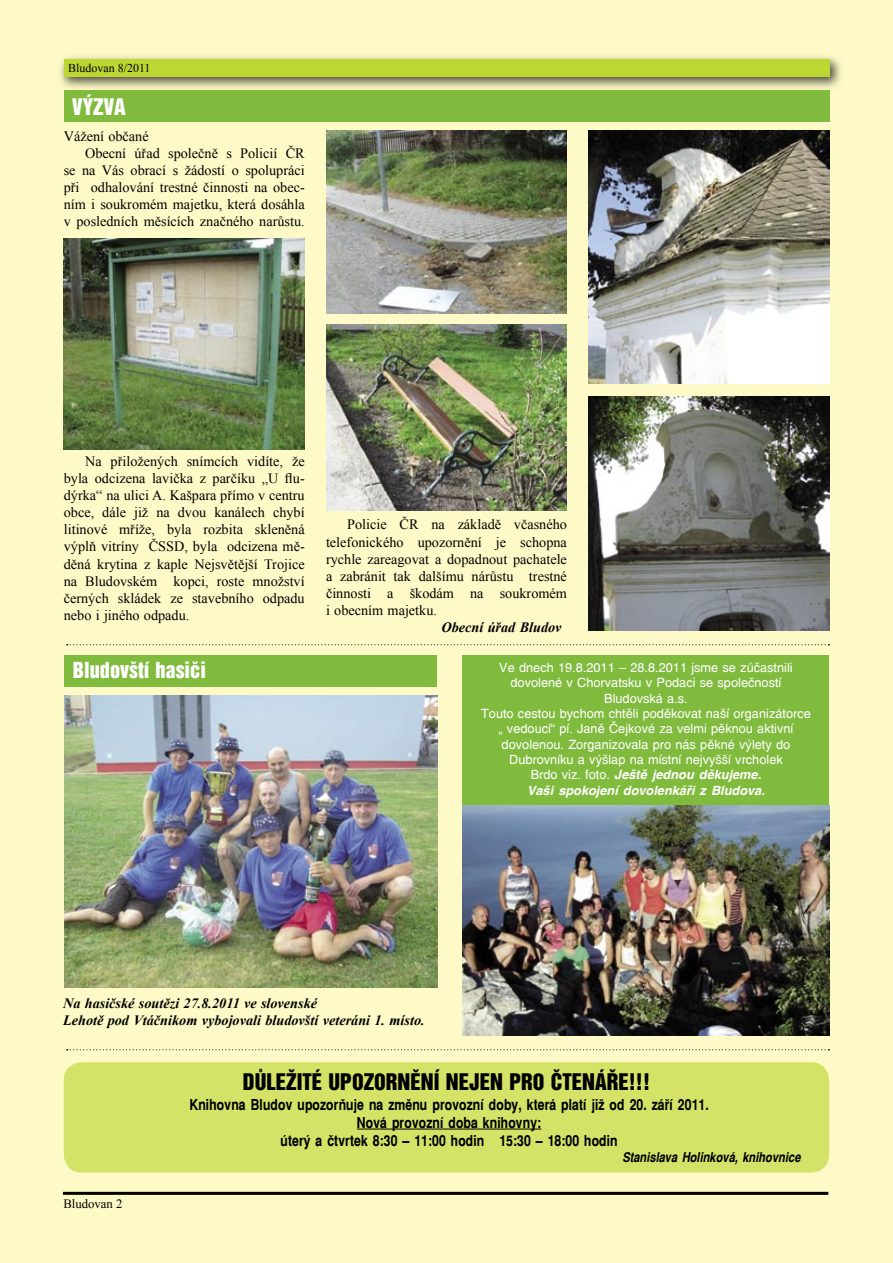
<style>
.page{position:relative;width:893px;height:1263px;background:#fefac7}
.page>*{position:absolute;margin:0;border:0;box-sizing:border-box;transform-origin:0 0}
.t1{font:21px "Switzerland Inserat CE";color:#000}
.t2{font:21px "Switzerland Inserat CE";color:#fff}
.t3{font:20.25px "Switzerland Inserat CE";color:#fff}
.t4{font:15px/18px "Switzerland Narrow CE Bold";color:#000;text-align:center}
.t5{font:14.25px/17.1px "Times New Roman";color:#000;text-align:justify}
.t6{font:italic 700 14.25px/17.1px "Times New Roman";color:#000}
.t7{font:italic 13.5px "Switzerland Narrow CE Bold";color:#000}
.t8{font:12.75px/15.3px "Switzerland CE";color:#fff;text-align:center}
.t9{font:italic 12.75px/15.3px "Switzerland CE Bold";color:#fff}
.t10{font:12.75px "Times New Roman";color:#000}
.t11{font:12px "Times New Roman";color:#000}
.s1{font-family:"Switzerland CE";font-style:normal}
</style>
<div class="page">
<div style="left:462px;top:655px;width:367px;height:351px;background:#80bb3d"></div>
<div style="left:57px;top:53px;width:787px;height:39px;background:#000;opacity:.7"></div>
<div style="left:64px;top:59px;width:765px;height:18px;background:#bdd732"></div>
<hr style="left:63px;top:1192px;width:765px;height:3px;background:#000">
<div style="left:64px;top:90px;width:765px;height:32px;background:#80bb3d"></div>
<div style="left:64px;top:1062px;width:765px;height:110px;background:#d4e367"></div>
<hr style="left:357px;top:1128px;width:184px;height:1px;background:#000">
<img style="left:326px;top:324px;width:241px;height:186px">
<img style="left:588px;top:131px;width:241px;height:253px">
<img style="left:64px;top:238px;width:241px;height:211px">
<img style="left:326px;top:131px;width:241px;height:183px">
<img style="left:588px;top:396px;width:241px;height:234px">
<img style="left:462px;top:806px;width:367px;height:229px">
<div style="left:64px;top:655px;width:373px;height:31px;background:#80bb3d"></div>
<img style="left:64px;top:695px;width:373px;height:293px">
<svg style="left:67px;top:644px;width:763px;height:1px"></svg>
<svg style="left:67px;top:1049px;width:763px;height:1px"></svg>
<p class="t11" style="left:68px;top:60px;width:84px">Bludovan 8/2011</p>
<h1 class="t2" style="left:72px;top:94px;width:55px">VÝZVA</h1>
<p class="t5" style="left:64px;top:127px;width:86px">Vážení občané</p>
<p class="t5" style="left:85px;top:144px;width:221px">Obecní úřad společně s Policií ČR</p>
<p class="t5" style="left:64px;top:161px;width:242px">se na Vás obrací s žádostí o spolupráci</p>
<p class="t5" style="left:64px;top:178px;width:242px">při odhalování trestné činnosti na obec-</p>
<p class="t5" style="left:64px;top:195px;width:242px">ním i soukromém majetku, která dosáhla</p>
<p class="t5" style="left:64px;top:213px;width:242px">v posledních měsících značného narůstu.</p>
<p class="t5" style="left:64px;top:452px;width:242px;text-indent:21px">Na přiložených snímcích vidíte, že byla odcizena lavička z parčíku „U flu&shy;dýrka“ na ulici A. Kašpara přímo v centru obce, dále již na dvou kanálech chybí litinové mříže, byla rozbita skleněná výplň vitríny ČSSD, byla odcizena mě&shy;děná krytina z kaple Nejsvětější Trojice na Bludovském kopci, roste množství černých skládek ze stavebního odpadu nebo i jiného odpadu.</p>
<h2 class="t3" style="left:73px;top:657px;width:135px">Bludovští hasiči</h2>
<p class="t5" style="left:326px;top:516px;width:242px;text-indent:21px">Policie ČR na základě včasného telefonického upozornění je schopna rychle zareagovat a dopadnout pachatele a zabránit tak dalšímu nárůstu trestné činnosti a škodám na soukromém i obecním majetku.</p>
<p class="t6" style="left:441px;top:618px;width:122px">Obecní úřad Bludov</p>
<p class="t8" style="left:481px;top:660px;width:331px">Ve dnech 19.8.2011 – 28.8.2011 jsme se zúčastnili dovolené v Chorvatsku v Podaci se společností Bludovská a.s.<br>Touto cestou bychom chtěli poděkovat naší organizátorce „ vedoucí“ pí. Janě Čejkové za velmi pěknou aktivní dovolenou. Zorganizovala pro nás pěkné výlety do Dubrovníku a výšlap na místní nejvyšší vrcholek</p>
<p class="t9" style="left:527px;top:767px;width:239px"><span class="s1">Brdo viz. foto.</span> Ještě jednou děkujeme.<br>Vaši spokojení dovolenkáři z Bludova.</p>
<p class="t6" style="left:63px;top:994px;width:363px">Na hasičské soutězi 27.8.2011 ve slovenské<br>Lehotě pod Vtáčnikom vybojovali bludovští veteráni 1. místo.</p>
<h1 class="t1" style="left:243px;top:1069px;width:409px">DŮLEŽITÉ UPOZORNĚNÍ NEJEN PRO ČTENÁŘE!!!</h1>
<p class="t10" style="left:63px;top:1195px;width:61px">Bludovan 2</p>
<p class="t4" style="left:189px;top:1095px;width:521px">Knihovna Bludov upozorňuje na změnu provozní doby, která platí již od 20. září 2011.<br>Nová provozní doba knihovny:<br>úterý a čtvrtek 8:30 – 11:00 hodin 15:30 – 18:00 hodin</p>
<p class="t7" style="left:622px;top:1149px;width:180px">Stanislava Holinková, knihovnice</p>
</div>
